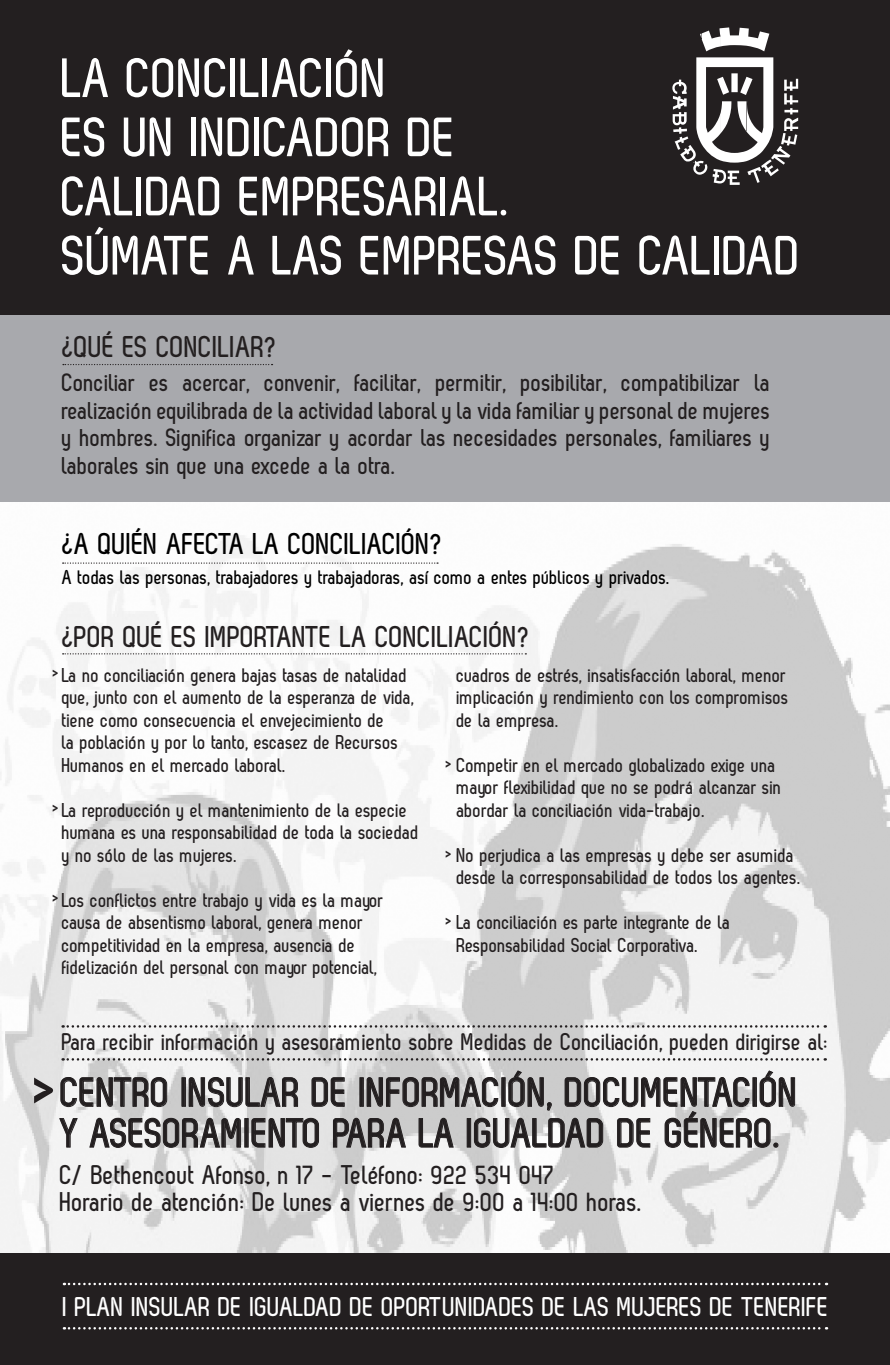
<style>
.page{position:relative;width:890px;height:1365px;background:#fff}
.page>*{position:absolute;margin:0;border:0;box-sizing:border-box;transform-origin:0 0}
.t1{font:700 74px "Zag";color:#231f20}
.t2{font:700 55.25px "Zag";color:#fff}
.t3{font:700 40.75px "Zag";color:#231f20}
.t4{font:700 30px "Zag";color:#231f20}
.t5{font:700 30px "Zag";color:#000}
.t6{font:700 27.12px "Zag";color:#fff}
.t7{font:700 27px "Zag";color:#231f20}
.t8{font:700 25px/27.5px "Zag";color:#231f20;text-align:justify}
.t9{font:700 24.12px "Zag";color:#231f20}
.t10{font:700 20px/22.5px "Zag";color:#231f20}
.t11{font:700 20px "Zag";color:#000}
</style>
<div class="page">
<img style="left:0;top:535px;width:889px;height:718px">
<div style="left:0;top:313px;width:889px;height:189px;background:#a8a9ad"></div>
<div style="left:0;top:0;width:889px;height:315px;background:#231f20"></div>
<svg style="left:672px;top:27px;width:126px;height:158px"></svg>
<svg style="left:63px;top:562px;width:375px;height:1px"></svg>
<svg style="left:63px;top:653px;width:463px;height:1px"></svg>
<svg style="left:63px;top:364px;width:209px;height:1px"></svg>
<div style="left:0;top:1253px;width:889px;height:111px;background:#231f20"></div>
<svg style="left:59px;top:1070px;width:736px;height:77px"></svg>
<svg style="left:63px;top:1058px;width:762px;height:2px"></svg>
<svg style="left:64px;top:1282px;width:762px;height:2px"></svg>
<svg style="left:64px;top:1327px;width:762px;height:2px"></svg>
<svg style="left:63px;top:1025px;width:762px;height:2px"></svg>
<p class="t2" style="left:62px;top:48px;width:327px">LA CONCILIACIÓN</p>
<p class="t2" style="left:62px;top:107px;width:396px">ES UN INDICADOR DE</p>
<p class="t2" style="left:62px;top:166px;width:449px">CALIDAD EMPRESARIAL.</p>
<p class="t2" style="left:62px;top:225px;width:740px">SÚMATE A LAS EMPRESAS DE CALIDAD</p>
<p class="t4" style="left:62px;top:330px;width:217px">¿QUÉ ES CONCILIAR?</p>
<p class="t8" style="left:62px;top:369px;width:710px">Conciliar es acercar, convenir, facilitar, permitir, posibilitar, compatibilizar la realización equilibrada de la actividad laboral y la vida familiar y personal de mujeres y hombres. Significa organizar y acordar las necesidades personales, familiares y laborales sin que una excede a la otra.</p>
<p class="t5" style="left:62px;top:527px;width:382px">¿A QUIÉN AFECTA LA CONCILIACIÓN?</p>
<p class="t11" style="left:62px;top:566px;width:609px">A todas las personas, trabajadores y trabajadoras, así como a entes públicos y privados.</p>
<p class="t4" style="left:62px;top:620px;width:470px">¿POR QUÉ ES IMPORTANTE LA CONCILIACIÓN?</p>
<p class="t10" style="left:62px;top:663px;width:354px">La no conciliación genera bajas tasas de natalidad que, junto con el aumento de la esperanza de vida, tiene como consecuencia el envejecimiento de<br>la población y por lo tanto, escasez de Recursos Humanos en el mercado laboral.</p>
<p class="t10" style="left:62px;top:798px;width:358px">La reproducción y el mantenimiento de la especie humana es una responsabilidad de toda la sociedad y no sólo de las mujeres.</p>
<p class="t10" style="left:62px;top:888px;width:323px">Los conflictos entre trabajo y vida es la mayor causa de absentismo laboral, genera menor competitividad en la empresa, ausencia de fidelización del personal con mayor potencial,</p>
<p class="t10" style="left:53px;top:661px;width:8px">&gt;</p>
<p class="t10" style="left:53px;top:796px;width:8px">&gt;</p>
<p class="t10" style="left:53px;top:886px;width:8px">&gt;</p>
<p class="t10" style="left:456px;top:663px;width:334px">cuadros de estrés, insatisfacción laboral, menor implicación y rendimiento con los compromisos</p>
<p class="t10" style="left:456px;top:708px;width:103px">de la empresa.</p>
<p class="t10" style="left:456px;top:753px;width:326px">Competir en el mercado globalizado exige una mayor flexibilidad que no se podrá alcanzar sin abordar la conciliación vida-trabajo.</p>
<p class="t10" style="left:456px;top:843px;width:345px">No perjudica a las empresas y debe ser asumida desde la corresponsabilidad de todos los agentes.</p>
<p class="t10" style="left:456px;top:910px;width:275px">La conciliación es parte integrante de la<br>Responsabilidad Social Corporativa.</p>
<p class="t10" style="left:446px;top:751px;width:8px">&gt;</p>
<p class="t10" style="left:446px;top:841px;width:8px">&gt;</p>
<p class="t10" style="left:446px;top:908px;width:8px">&gt;</p>
<p class="t9" style="left:62px;top:1028px;width:767px">Para recibir información y asesoramiento sobre Medidas de Conciliación, pueden dirigirse al:</p>
<p class="t3" style="left:61px;top:1069px;width:739px">CENTRO INSULAR DE INFORMACIÓN, DOCUMENTACIÓN</p>
<p class="t3" style="left:61px;top:1110px;width:720px">Y ASESORAMIENTO PARA LA IGUALDAD DE GÉNERO.</p>
<p class="t1" style="left:34px;top:1045px;width:26px">&gt;</p>
<p class="t7" style="left:60px;top:1159px;width:496px">C/ Bethencout Afonso, n 17 - Teléfono: 922 534 047</p>
<p class="t7" style="left:60px;top:1186px;width:583px">Horario de atención: De lunes a viernes de 9:00 a 14:00 horas.</p>
<p class="t6" style="left:63px;top:1291px;width:767px">I PLAN INSULAR DE IGUALDAD DE OPORTUNIDADES DE LAS MUJERES DE TENERIFE</p>
</div>
